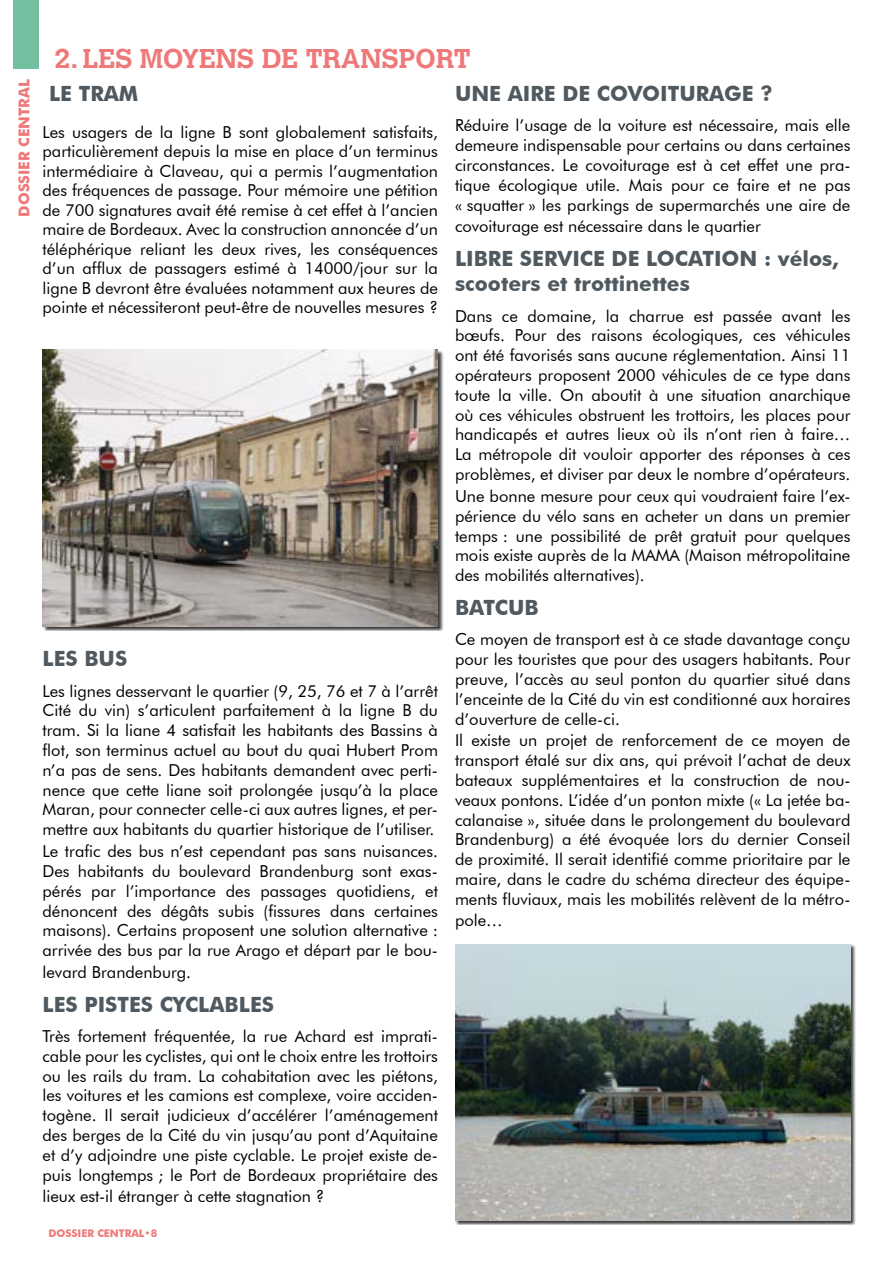
<style>
.page{position:relative;width:893px;height:1263px;background:#fff}
.page>*{position:absolute;margin:0;border:0;box-sizing:border-box;transform-origin:0 0}
.t1{font:700 27px "Calvert";color:#ef7879}
.t2{font:700 21px/25.2px "Futura BT";color:#4f595f}
.t3{font:16.5px/19.8px "Futura BT";color:#000;text-align:justify}
.t4{font:700 15px "Futura BT";color:#ef7879}
.t5{font:700 10.5px "Futura BT";color:#ef7879}
</style>
<div class="page">
<div style="left:13px;top:0;width:25px;height:68px;background:#72c09f"></div>
<div style="left:43px;top:350px;width:400px;height:281px;background:#000;opacity:.75"></div>
<img style="left:43px;top:350px;width:395px;height:276px">
<div style="left:455px;top:944px;width:401px;height:281px;background:#000;opacity:.75"></div>
<img style="left:455px;top:944px;width:395px;height:276px">
<p class="t4" style="left:15px;top:217px;width:139px;rotate:-90deg">DOSSIER CENTRAL</p>
<h1 class="t1" style="left:54px;top:41px;width:418px">2. LES MOYENS DE TRANSPORT</h1>
<p class="t2" style="left:49px;top:81px;width:91px">LE TRAM</p>
<p class="t3" style="left:43px;top:122px;width:397px">Les usagers de la ligne B sont globalement satisfaits, particulièrement depuis la mise en place d’un terminus intermédiaire à Claveau, qui a permis l’augmentation des fréquences de passage. Pour mémoire une pétition de 700 signatures avait été remise à cet effet à l’ancien maire de Bordeaux. Avec la construction annoncée d’un téléphérique reliant les deux rives, les conséquences d’un afflux de passagers estimé à 14000/jour sur la ligne B devront être évaluées notamment aux heures de pointe et nécessiteront peut-être de nouvelles mesures ?</p>
<p class="t2" style="left:455px;top:81px;width:319px">UNE AIRE DE COVOITURAGE ?</p>
<p class="t3" style="left:455px;top:116px;width:397px">Réduire l’usage de la voiture est nécessaire, mais elle demeure indispensable pour certains ou dans certaines circonstances. Le covoiturage est à cet effet une pra&shy;tique écologique utile. Mais pour ce faire et ne pas « squatter » les parkings de supermarchés une aire de</p>
<p class="t3" style="left:455px;top:216px;width:307px">covoiturage est nécessaire dans le quartier</p>
<p class="t2" style="left:455px;top:246px;width:385px">LIBRE SERVICE DE LOCATION : vélos, scooters et trottinettes</p>
<p class="t3" style="left:455px;top:306px;width:397px">Dans ce domaine, la charrue est passée avant les bœufs. Pour des raisons écologiques, ces véhicules ont été favorisés sans aucune réglementation. Ainsi 11 opérateurs proposent 2000 véhicules de ce type dans toute la ville. On aboutit à une situation anarchique où ces véhicules obstruent les trottoirs, les places pour handicapés et autres lieux où ils n’ont rien à faire… La métropole dit vouloir apporter des réponses à ces problèmes, et diviser par deux le nombre d’opérateurs.</p>
<p class="t3" style="left:455px;top:486px;width:397px">Une bonne mesure pour ceux qui voudraient faire l’ex&shy;périence du vélo sans en acheter un dans un premier temps : une possibilité de prêt gratuit pour quelques mois existe auprès de la MAMA (Maison métropolitaine des mobilités alternatives).</p>
<p class="t2" style="left:455px;top:595px;width:85px">BATCUB</p>
<p class="t3" style="left:455px;top:629px;width:397px">Ce moyen de transport est à ce stade davantage conçu pour les touristes que pour des usagers habitants. Pour preuve, l’accès au seul ponton du quartier situé dans l’enceinte de la Cité du vin est conditionné aux horaires d’ouverture de celle-ci.</p>
<p class="t3" style="left:455px;top:730px;width:397px">Il existe un projet de renforcement de ce moyen de transport étalé sur dix ans, qui prévoit l’achat de deux bateaux supplémentaires et la construction de nou&shy;veaux pontons. L’idée d’un ponton mixte (« La jetée ba&shy;calanaise », située dans le prolongement du boulevard Brandenburg) a été évoquée lors du dernier Conseil de proximité. Il serait identifié comme prioritaire par le maire, dans le cadre du schéma directeur des équipe&shy;ments fluviaux, mais les mobilités relèvent de la métro-</p>
<p class="t3" style="left:455px;top:910px;width:49px">pole…</p>
<p class="t2" style="left:43px;top:646px;width:86px">LES BUS</p>
<p class="t3" style="left:43px;top:681px;width:397px">Les lignes desservant le quartier (9, 25, 76 et 7 à l’arrêt Cité du vin) s’articulent parfaitement à la ligne B du tram. Si la liane 4 satisfait les habitants des Bassins à flot, son terminus actuel au bout du quai Hubert Prom n’a pas de sens. Des habitants demandent avec perti&shy;nence que cette liane soit prolongée jusqu’à la place Maran, pour connecter celle-ci aux autres lignes, et per&shy;mettre aux habitants du quartier historique de l’utiliser.</p>
<p class="t3" style="left:43px;top:841px;width:397px">Le trafic des bus n’est cependant pas sans nuisances.<br>Des habitants du boulevard Brandenburg sont exas&shy;pérés par l’importance des passages quotidiens, et dénoncent des dégâts subis (fissures dans certaines maisons). Certains proposent une solution alternative : arrivée des bus par la rue Arago et départ par le bou-</p>
<p class="t3" style="left:43px;top:962px;width:150px">levard Brandenburg.</p>
<p class="t2" style="left:43px;top:991px;width:233px">LES PISTES CYCLABLES</p>
<p class="t3" style="left:43px;top:1026px;width:397px">Très fortement fréquentée, la rue Achard est imprati&shy;cable pour les cyclistes, qui ont le choix entre les trottoirs ou les rails du tram. La cohabitation avec les piétons, les voitures et les camions est complexe, voire acciden&shy;togène. Il serait judicieux d’accélérer l’aménagement des berges de la Cité du vin jusqu’au pont d’Aquitaine et d’y adjoindre une piste cyclable. Le projet existe de&shy;puis longtemps ; le Port de Bordeaux propriétaire des</p>
<p class="t3" style="left:43px;top:1186px;width:283px">lieux est-il étranger à cette stagnation ?</p>
<p class="t5" style="left:48px;top:1227px;width:110px">DOSSIER CENTRAL•8</p>
</div>
